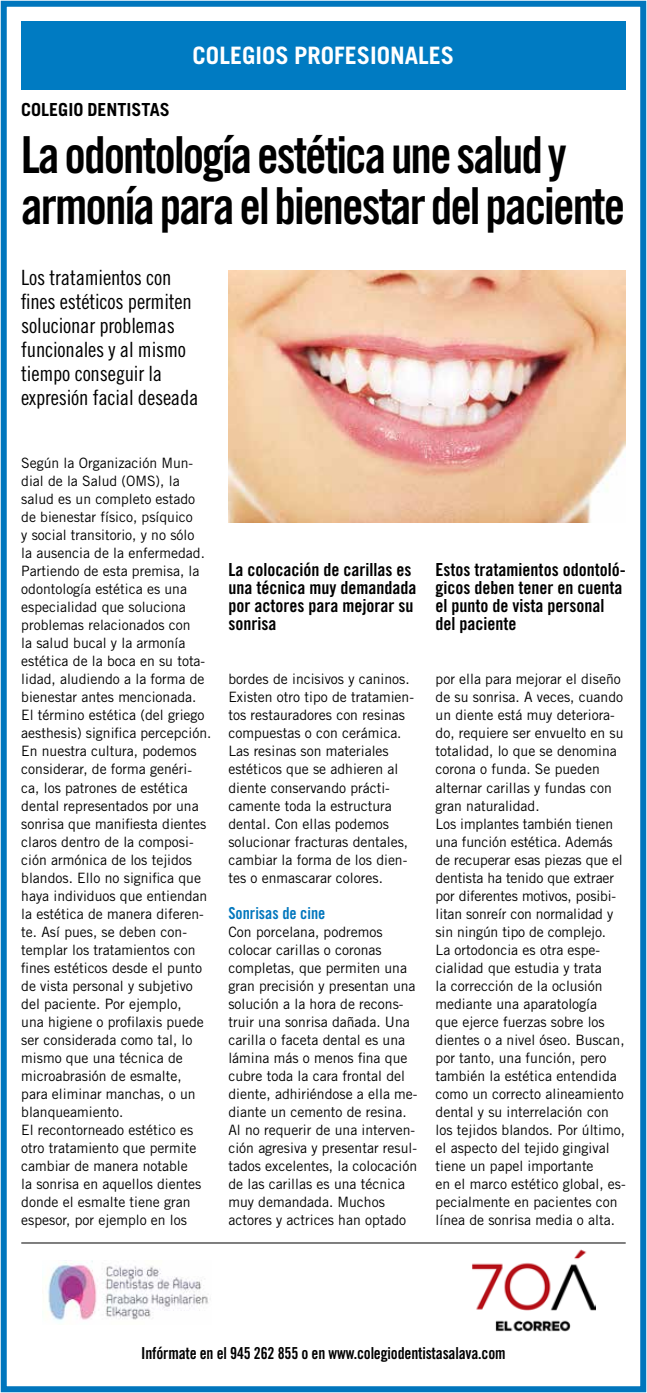
<style>
.page{position:relative;width:647px;height:1393px;background:#fff}
.page>*{position:absolute;margin:0;border:0;box-sizing:border-box;transform-origin:0 0}
.t1{font:51px/51px "Trade Gothic LT Std Bd Cn 20";letter-spacing:-.04em;color:#000;scale:.95 1}
.t2{font:700 24px "Trade Gothic LT Std";color:#fff}
.t3{font:21px/24px "Trade Gothic LT Std Cn 18";letter-spacing:-.01em;color:#000}
.t4{font:18px/18px "Trade Gothic LT Std Bd Cn 20";color:#000}
.t5{font:700 18px "Trade Gothic LT Std";color:#000}
.t6{font:16.5px "Trade Gothic LT Std Bd Cn 20";letter-spacing:-.01em;color:#000;scale:.95 1}
.t7{font:16.5px "Trade Gothic LT Std Bd Cn 20";color:#0076bd}
.t8{font:14.25px/18px "Trade Gothic LT Std";color:#000}
</style>
<div class="page">
<div style="left:1px;top:1px;width:645px;height:1390px;border:6px solid #0076bd"></div>
<div style="left:21px;top:21px;width:604px;height:69px;background:#007bc2"></div>
<img style="left:47px;top:1260px;width:162px;height:62px">
<hr style="left:21px;top:1242px;width:604px;height:1px;background:#000">
<img style="left:472px;top:1249px;width:122px;height:82px">
<img style="left:228px;top:270px;width:397px;height:252px">
<p class="t5" style="left:21px;top:98px;width:150px">COLEGIO DENTISTAS</p>
<h2 class="t2" style="left:192px;top:41px;width:263px">COLEGIOS PROFESIONALES</h2>
<h1 class="t1" style="left:21px;top:128px;width:637px">La odontología estética une salud y armonía para el bienestar del paciente</h1>
<h3 class="t3" style="left:21px;top:265px;width:179px">Los tratamientos con fines estéticos permiten solucionar problemas funcionales y al mismo tiempo conseguir la expresión facial deseada</h3>
<p class="t8" style="left:21px;top:454px;width:191px">Según la Organización Mun&shy;dial de la Salud (OMS), la salud es un completo estado de bienestar físico, psíquico<br>y social transitorio, y no sólo<br>la ausencia de la enfermedad.<br>Partiendo de esta premisa, la odontología estética es una especialidad que soluciona problemas relacionados con<br>la salud bucal y la armonía estética de la boca en su tota&shy;lidad, aludiendo a la forma de bienestar antes mencionada.<br>El término estética (del griego aesthesis) significa percepción.<br>En nuestra cultura, podemos considerar, de forma genéri&shy;ca, los patrones de estética dental representados por una sonrisa que manifiesta dientes claros dentro de la composi&shy;ción armónica de los tejidos blandos. Ello no significa que haya individuos que entiendan la estética de manera diferen&shy;te. Así pues, se deben con&shy;templar los tratamientos con fines estéticos desde el punto de vista personal y subjetivo del paciente. Por ejemplo,<br>una higiene o profilaxis puede ser considerada como tal, lo mismo que una técnica de microabrasión de esmalte, para eliminar manchas, o un blanqueamiento.<br>El recontorneado estético es otro tratamiento que permite cambiar de manera notable<br>la sonrisa en aquellos dientes donde el esmalte tiene gran espesor, por ejemplo en los</p>
<p class="t4" style="left:228px;top:560px;width:189px">La colocación de carillas es una técnica muy demandada por actores para mejorar su sonrisa</p>
<p class="t8" style="left:228px;top:670px;width:187px">bordes de incisivos y caninos.<br>Existen otro tipo de tratamien&shy;tos restauradores con resinas compuestas o con cerámica.<br>Las resinas son materiales estéticos que se adhieren al diente conservando prácti&shy;camente toda la estructura dental. Con ellas podemos solucionar fracturas dentales, cambiar la forma de los dien&shy;tes o enmascarar colores.</p>
<p class="t7" style="left:228px;top:902px;width:98px">Sonrisas de cine</p>
<p class="t8" style="left:228px;top:922px;width:190px">Con porcelana, podremos colocar carillas o coronas completas, que permiten una gran precisión y presentan una solución a la hora de recons&shy;truir una sonrisa dañada. Una carilla o faceta dental es una lámina más o menos fina que cubre toda la cara frontal del diente, adhiriéndose a ella me&shy;diante un cemento de resina.<br>Al no requerir de una interven&shy;ción agresiva y presentar resul&shy;tados excelentes, la colocación de las carillas es una técnica muy demandada. Muchos actores y actrices han optado</p>
<p class="t4" style="left:435px;top:560px;width:191px">Estos tratamientos odontoló&shy;gicos deben tener en cuenta el punto de vista personal del paciente</p>
<p class="t8" style="left:435px;top:670px;width:191px">por ella para mejorar el diseño de su sonrisa. A veces, cuando un diente está muy deteriora&shy;do, requiere ser envuelto en su totalidad, lo que se denomina corona o funda. Se pueden alternar carillas y fundas con gran naturalidad.<br>Los implantes también tienen una función estética. Además de recuperar esas piezas que el dentista ha tenido que extraer por diferentes motivos, posibi&shy;litan sonreír con normalidad y sin ningún tipo de complejo.<br>La ortodoncia es otra espe&shy;cialidad que estudia y trata<br>la corrección de la oclusión mediante una aparatología<br>que ejerce fuerzas sobre los dientes o a nivel óseo. Buscan, por tanto, una función, pero también la estética entendida como un correcto alineamiento dental y su interrelación con los tejidos blandos. Por último, el aspecto del tejido gingival tiene un papel importante<br>en el marco estético global, es&shy;pecialmente en pacientes con línea de sonrisa media o alta.</p>
<p class="t6" style="left:141px;top:1342px;width:385px">Infórmate en el 945 262 855 o en www.colegiodentistasalava.com</p>
</div>
